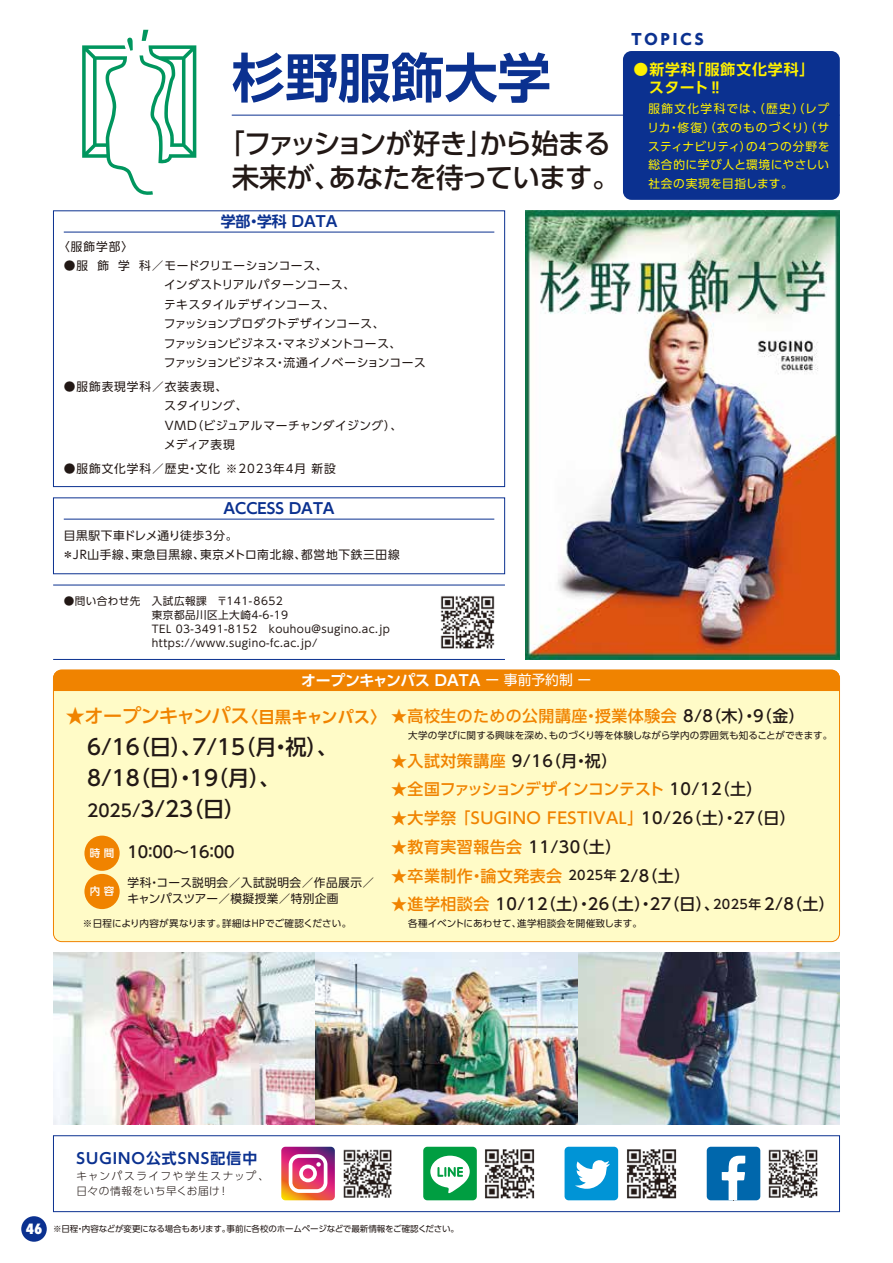
<style>
.page{position:relative;width:893px;height:1263px;background:#fff}
.page>*{position:absolute;margin:0;border:0;box-sizing:border-box;transform-origin:0 0}
.t1{font:700 53.1px "UD Shin Go Pro De";color:#0b3190}
.t2{font:500 27.6px/34px "UD Shin Go Pro";letter-spacing:-.045em;color:#221815;text-align:center}
.t3{font:500 21.3px/30.9px "UD Shin Go Pro";color:#221815}
.t4{font:500 19.2px "UD Shin Go Pro";letter-spacing:-.035em;color:#f08300}
.t5{font:500 15.9px "UD Shin Go Pro";letter-spacing:.03em;color:#f08300}
.t6{font:500 15.9px "UD Shin Go Pro";letter-spacing:.03em;color:#221815}
.t7{font:500 15.9px "UD Shin Go Pro";letter-spacing:-.025em;color:#f08300}
.t8{font:700 14.85px "UD Shin Go Pro De";letter-spacing:-.025em;color:#fff}
.t9{font:700 14.85px/18.6px "UD Shin Go Pro De";letter-spacing:.06em;color:#fff100}
.t10{font:700 14.85px "UD Shin Go Pro De";letter-spacing:.07em;color:#0b3190}
.t11{font:700 14.85px "UD Shin Go Pro De";color:#0b3190}
.t12{font:700 14.85px "UD Shin Go Pro De";letter-spacing:.035em;color:#0b3190}
.t13{font:800 14.85px "UD Shin Go Pro";letter-spacing:.2em;color:#0b3190}
.t14{font:11.7px/19.4px "UD Shin Go Pro";letter-spacing:.045em;color:#221815}
.t15{font:11.7px/19.4px "UD Shin Go Pro";letter-spacing:.025em;color:#221815}
.t16{font:11.7px/18.6px "UD Shin Go Pro";letter-spacing:.035em;color:#fff100;text-align:justify}
.t17{font:11.7px "UD Shin Go Pro";letter-spacing:.08em;color:#221815}
.t18{font:10.65px/13.8px "UD Shin Go Pro";letter-spacing:.04em;color:#221815}
.t19{font:300 10.65px/14.9px "UD Shin Go Pro";letter-spacing:.07em;color:#221815}
.t20{font:500 10.5px "UD Shin Go Pro";color:#fff}
.t21{font:9.6px "UD Shin Go Pro";letter-spacing:.01em;color:#221815}
.t22{font:8.55px "UD Shin Go Pro";letter-spacing:-.025em;color:#221815}
.s1{font-family:"UD Shin Go Pro";font-weight:400;font-size:13.8px}
.s2{font-family:"UD Shin Go Pro De";font-weight:700;font-size:15.9px}
.s3{font-size:16.95px}
.s4{color:#221815}
.s5{color:#f08300}
.s6{font-size:12.75px;color:#221815}
.s7{font-size:12.75px}
.s8{font-family:"Futura";font-weight:800;font-stretch:condensed;font-size:13.8px;color:#fff}
</style>
<div class="page">
<div style="left:21px;top:1216px;width:26px;height:26px;background:#0b3190;border-radius:50%"></div>
<div style="left:53px;top:670px;width:786px;height:271px;background:#fffbc7;border-radius:8px"></div>
<div style="left:53px;top:210px;width:452px;height:277px;border:1px solid #0b3190"></div>
<svg style="left:82px;top:30px;width:114px;height:164px"></svg>
<hr style="left:53px;top:585px;width:452px;height:1px;background:#0b3190">
<div style="left:53px;top:670px;width:787px;height:21px;background:#f08300"></div>
<img style="left:525px;top:210px;width:315px;height:449px">
<img style="left:53px;top:952px;width:787px;height:173px">
<hr style="left:53px;top:659px;width:452px;height:1px;background:#0b3190">
<hr style="left:64px;top:232px;width:430px;height:1px;background:#0b3190">
<div style="left:84px;top:874px;width:36px;height:35px;background:#f08300;border-radius:50%"></div>
<div style="left:84px;top:836px;width:36px;height:35px;background:#f08300;border-radius:50%"></div>
<hr style="left:232px;top:115px;width:608px;height:1px;background:#0b3190">
<div style="left:623px;top:51px;width:217px;height:149px;background:#0b3190;border-radius:9px"></div>
<img style="left:440px;top:596px;width:55px;height:53px">
<div style="left:53px;top:1135px;width:787px;height:77px;border:1px solid #0b3190"></div>
<img style="left:343px;top:1149px;width:49px;height:49px">
<svg style="left:281px;top:1147px;width:54px;height:53px"></svg>
<img style="left:485px;top:1149px;width:50px;height:50px">
<div style="left:423px;top:1147px;width:54px;height:53px;background:#009e41;border-radius:4px"></div>
<svg style="left:430px;top:1156px;width:40px;height:38px"></svg>
<img style="left:627px;top:1149px;width:50px;height:50px">
<div style="left:565px;top:1147px;width:53px;height:53px;background:#0094d6;border-radius:4px"></div>
<svg style="left:575px;top:1160px;width:35px;height:29px"></svg>
<img style="left:768px;top:1149px;width:50px;height:49px">
<div style="left:707px;top:1147px;width:53px;height:53px;background:#0067ac;border-radius:4px"></div>
<svg style="left:722px;top:1155px;width:23px;height:45px"></svg>
<hr style="left:64px;top:519px;width:430px;height:1px;background:#0b3190">
<h1 class="t1" style="left:232px;top:34px;width:320px">杉野服飾大学</h1>
<h2 class="t2" style="left:217px;top:126px;width:404px">「ファッションが好き」から始まる未来が、あなたを待っています。</h2>
<p class="t12" style="left:221px;top:210px;width:118px">学部・学科 DATA</p>
<p class="t14" style="left:58px;top:236px;width:76px">〈服飾学部〉</p>
<p class="t15" style="left:164px;top:255px;width:264px;text-indent:-100px">●服 飾 学 科／ モードクリエーションコース、<br>インダストリアルパターンコース、<br>テキスタイルデザインコース、<br>ファッションプロダクトデザインコース、<br>ファッションビジネス・マネジメントコース、<br>ファッションビジネス・流通イノベーションコース</p>
<p class="t14" style="left:164px;top:376px;width:239px;text-indent:-100px">●服飾表現学科／ 衣装表現、<br>スタイリング、<br>VMD（ビジュアルマーチャンダイジング）、メディア表現</p>
<p class="t17" style="left:64px;top:459px;width:274px">●服飾文化学科／歴史・文化 ※2023年4月新設</p>
<p class="t11" style="left:223px;top:497px;width:113px">ACCESS DATA</p>
<p class="t14" style="left:62px;top:525px;width:339px">目黒駅下車ドレメ通り徒歩3分。<br>＊JR山手線、東急目黒線、東京メトロ南北線、都営地下鉄三田線</p>
<p class="t18" style="left:152px;top:594px;width:240px;text-indent:-88px">●問い合わせ先　 入試広報課　〒141-8652　<br>東京都品川区上大崎4-6-19<br>TEL 03-3491-8152　kouhou@sugino.ac.jp https://www.sugino-fc.ac.jp/</p>
<p class="t13" style="left:631px;top:27px;width:74px">TOPICS</p>
<p class="t9" style="left:649px;top:59px;width:167px;text-indent:-16px">●新学科「服飾文化学科」スタート‼</p>
<p class="t16" style="left:647px;top:99px;width:183px">服飾文化学科では、（歴史）（レプリカ・修復）（衣のものづくり）（サスティナビリティ）の4つの分野を総合的に学び人と環境にやさしい社会の実現を目指します。</p>
<p class="t8" style="left:301px;top:668px;width:292px">オープンキャンパス DATA <span class="s1">ー事前予約制ー</span></p>
<h3 class="t4" style="left:66px;top:700px;width:322px">★オープンキャンパス<span class="s2">〈目黒キャンパス〉</span></h3>
<h3 class="t3" style="left:87px;top:731px;width:252px">6/16（日）、7/15（月・祝）、<br>8/18（日）・19（月）、<br><span class="s3">2025/</span>3/23（日）</h3>
<h3 class="t6" style="left:128px;top:839px;width:109px">10：00～16：00</h3>
<p class="t14" style="left:127px;top:875px;width:248px;line-height:15.9px">学科・コース説明会／入試説明会／作品展示／キャンパスツアー／模擬授業／特別企画</p>
<p class="t21" style="left:83px;top:915px;width:270px">※日程により内容が異なります。詳細はHPでご確認ください。</p>
<h3 class="t5" style="left:391px;top:703px;width:415px">★高校生のための公開講座・授業体験会 <span class="s4">8/8（木）・9（金）</span></h3>
<p class="t21" style="left:408px;top:727px;width:426px">大学の学びに関する興味を深め、ものづくり等を体験しながら学内の雰囲気も知ることができます。</p>
<h3 class="t6" style="left:391px;top:748px;width:228px"><span class="s5">★入試対策講座</span> 9/16（月・祝）</h3>
<h3 class="t7" style="left:391px;top:776px;width:373px">★全国ファッションデザインコンテスト <span class="s4">10/12（土）</span></h3>
<h3 class="t5" style="left:391px;top:805px;width:406px">★大学祭 「SUGINO FESTIVAL」<span class="s4">10/26（土）・27（日）</span></h3>
<h3 class="t5" style="left:391px;top:834px;width:232px">★教育実習報告会 <span class="s4">11/30（土）</span></h3>
<h3 class="t5" style="left:391px;top:862px;width:301px">★卒業制作・論文発表会 <span class="s6">2025年</span> <span class="s4">2/8（土）</span></h3>
<h3 class="t6" style="left:391px;top:891px;width:445px"><span class="s5">★進学相談会</span> 10/12（土）・26（土）・27（日）、<span class="s7">2025年</span> 2/8（土）</h3>
<p class="t21" style="left:408px;top:915px;width:235px">各種イベントにあわせて、進学相談会を開催致します。</p>
<p class="t20" style="left:90px;top:844px;width:26px">時 間</p>
<p class="t20" style="left:90px;top:882px;width:26px">内 容</p>
<p class="t10" style="left:77px;top:1147px;width:182px">SUGINO公式SNS配信中</p>
<p class="t19" style="left:76px;top:1168px;width:194px">キャンパスライフや学生スナップ、日々の情報をいち早くお届け！</p>
<p class="t22" style="left:26px;top:1222px;width:435px"><span class="s8">46</span> ※日程・内容などが変更になる場合もあります。事前に各校のホームページなどで最新情報をご確認ください。</p>
</div>
